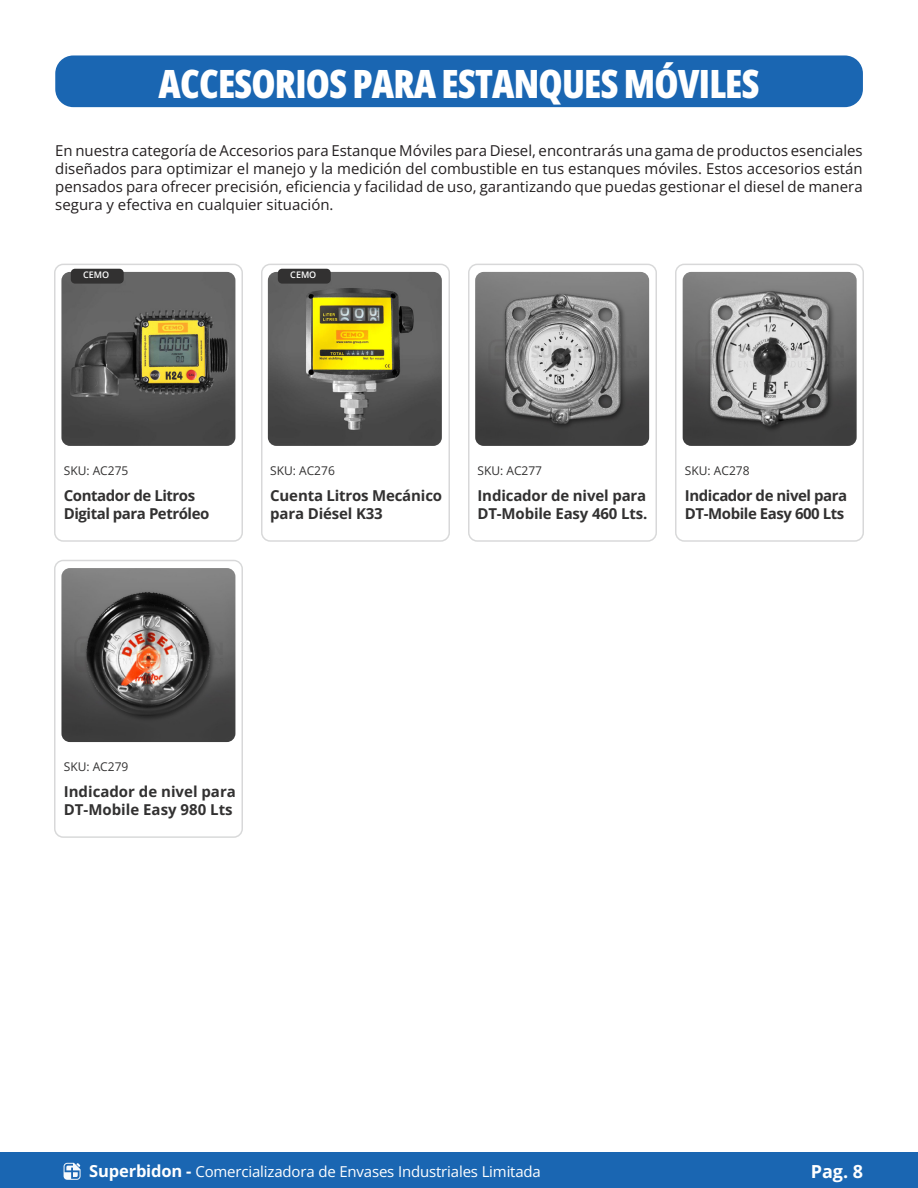
<style>
.page{position:relative;width:918px;height:1188px;background:#fff}
.page>*{position:absolute;margin:0;border:0;box-sizing:border-box;transform-origin:0 0}
.t1{font:800 39px "Open Sans Condensed";letter-spacing:-.02em;color:#fff}
.t2{font:700 18px "Open Sans";color:#fff}
.t3{font:15px/18px "Open Sans";color:#231f20;text-align:justify}
.t4{font:700 15px/18px "Open Sans";letter-spacing:-.01em;color:#323131}
.t5{font:700 15px/18px "Open Sans";letter-spacing:-.03em;color:#323131}
.t6{font:15px "Open Sans";letter-spacing:-.01em;color:#fff}
.t7{font:12px "Open Sans";color:#323131}
.t8{font:600 9px "Open Sans";color:#fff}
.s1{font-weight:700;font-size:16.5px}
</style>
<div class="page">
<div style="left:0;top:1153px;width:918px;height:35px;background:#1a66b2"></div>
<svg style="left:64px;top:1163px;width:16px;height:17px"></svg>
<div style="left:55px;top:55px;width:808px;height:52px;background:#1a66b2;border-radius:18px"></div>
<div style="left:54px;top:560px;width:189px;height:278px;border:2px solid #393d3f;border-radius:9px"></div>
<div style="left:54px;top:264px;width:189px;height:278px;border:2px solid #393d3f;border-radius:9px"></div>
<div style="left:261px;top:264px;width:189px;height:278px;border:2px solid #393d3f;border-radius:9px"></div>
<div style="left:468px;top:264px;width:189px;height:278px;border:2px solid #393d3f;border-radius:9px"></div>
<div style="left:675px;top:264px;width:189px;height:278px;border:2px solid #393d3f;border-radius:9px"></div>
<img style="left:61px;top:272px;width:174px;height:174px">
<img style="left:61px;top:568px;width:174px;height:174px">
<img style="left:268px;top:272px;width:174px;height:174px">
<img style="left:475px;top:272px;width:174px;height:174px">
<img style="left:683px;top:272px;width:174px;height:174px">
<div style="left:71px;top:269px;width:53px;height:15px;background:#323131;border-radius:4px"></div>
<div style="left:278px;top:269px;width:53px;height:15px;background:#323131;border-radius:4px"></div>
<p class="t1" style="left:159px;top:54px;width:602px">ACCESORIOS PARA ESTANQUES MÓVILES</p>
<p class="t3" style="left:55px;top:142px;width:809px">En nuestra categoría de Accesorios para Estanque Móviles para Diesel, encontrarás una gama de productos esenciales diseñados para optimizar el manejo y la medición del combustible en tus estanques móviles. Estos accesorios están pensados para ofrecer precisión, eficiencia y facilidad de uso, garantizando que puedas gestionar el diesel de manera segura y efectiva en cualquier situación.</p>
<p class="t8" style="left:83px;top:269px;width:28px">CEMO</p>
<p class="t8" style="left:290px;top:269px;width:28px">CEMO</p>
<p class="t7" style="left:64px;top:462px;width:66px">SKU: AC275</p>
<p class="t5" style="left:64px;top:486px;width:147px">Contador de Litros<br>Digital para Petróleo</p>
<p class="t7" style="left:270px;top:462px;width:66px">SKU: AC276</p>
<p class="t7" style="left:477px;top:462px;width:66px">SKU: AC277</p>
<p class="t7" style="left:685px;top:462px;width:66px">SKU: AC278</p>
<p class="t4" style="left:270px;top:486px;width:173px">Cuenta Litros Mecánico para Diésel K33</p>
<p class="t4" style="left:477px;top:486px;width:171px">Indicador de nivel para<br>DT-Mobile Easy 460 Lts.</p>
<p class="t5" style="left:685px;top:486px;width:164px">Indicador de nivel para<br>DT-Mobile Easy 600 Lts</p>
<p class="t7" style="left:64px;top:759px;width:66px">SKU: AC279</p>
<p class="t4" style="left:64px;top:782px;width:174px">Indicador de nivel para<br>DT-Mobile Easy 980 Lts</p>
<p class="t6" style="left:89px;top:1161px;width:453px"><span class="s1">Superbidon -</span> Comercializadora de Envases Industriales Limitada</p>
<p class="t2" style="left:811px;top:1159px;width:54px">Pag. 8</p>
</div>
